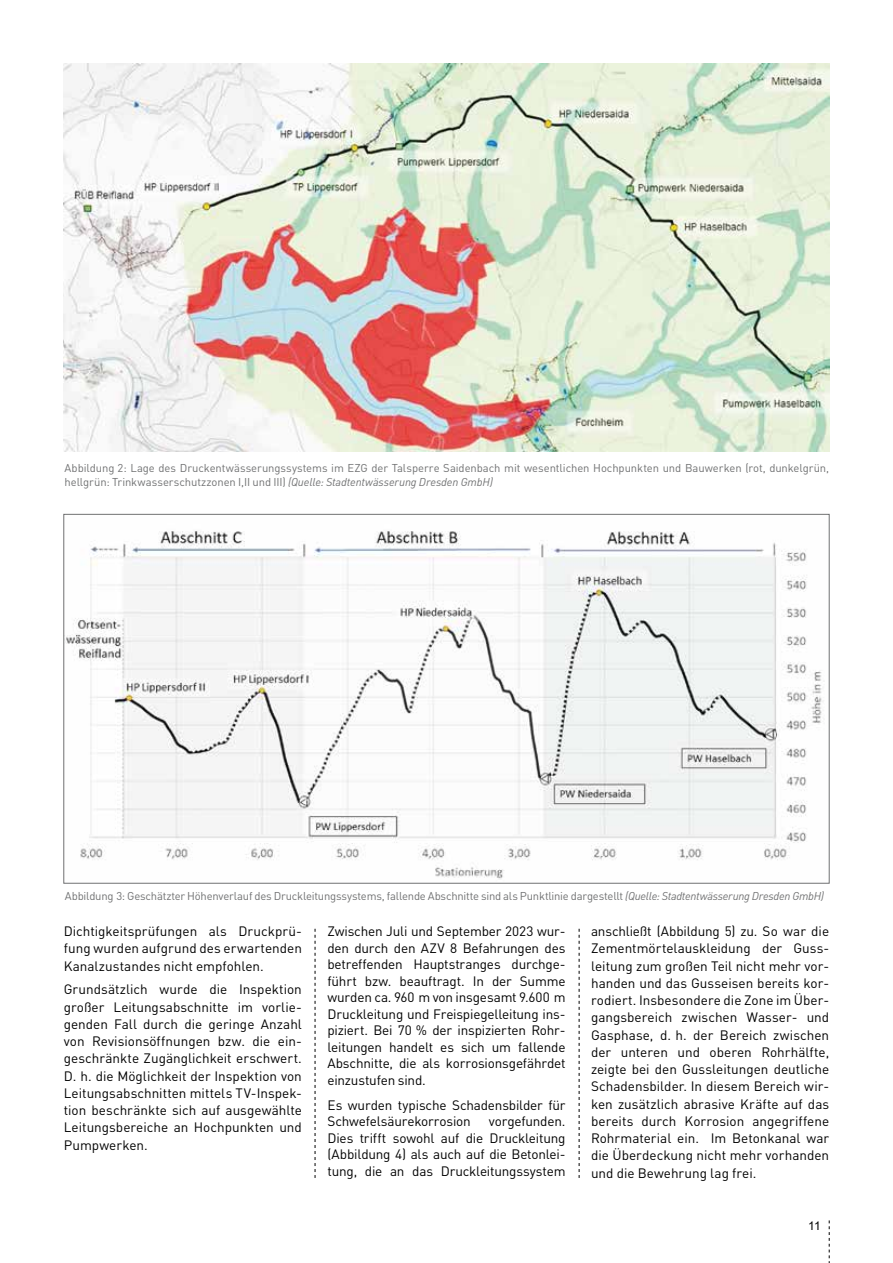
<style>
.page{position:relative;width:893px;height:1263px;background:#fff}
.page>*{position:absolute;margin:0;border:0;box-sizing:border-box;transform-origin:0 0}
.t1{font:13.5px/17.2px "DINOT";letter-spacing:-.005em;color:#000;text-align:justify}
.t2{font:12px "Arial";color:#000}
.t3{font:11.25px/13.5px "DINOT";letter-spacing:-.01em;color:#707172}
.s1{font-style:italic}
</style>
<div class="page">
<svg style="left:829px;top:1220px;width:1px;height:43px"></svg>
<svg style="left:315px;top:928px;width:1px;height:250px"></svg>
<svg style="left:579px;top:928px;width:1px;height:250px"></svg>
<img style="left:65px;top:531px;width:759px;height:348px">
<img style="left:64px;top:64px;width:765px;height:388px">
<p class="t3" style="left:65px;top:461px;width:766px">Abbildung 2: Lage des Druckentwässerungssystems im EZG der Talsperre Saidenbach mit wesentlichen Hochpunkten und Bauwerken (rot, dunkelgrün, hellgrün: Trinkwasserschutzzonen I,II und III) <span class="s1">(Quelle: Stadtentwässerung Dresden GmbH)</span></p>
<p class="t3" style="left:65px;top:889px;width:761px">Abbildung 3: Geschätzter Höhenverlauf des Druckleitungssystems, fallende Abschnitte sind als Punktlinie dargestellt <span class="s1">(Quelle: Stadtentwässerung Dresden GmbH)</span></p>
<p class="t1" style="left:327px;top:922px;width:240px;line-height:16.5px">Zwischen Juli und September 2023 wur&shy;den durch den AZV 8 Befahrungen des betreffenden Hauptstranges durchge&shy;führt bzw. beauftragt. In der Summe wurden ca. 960 m von insgesamt 9.600 m Druckleitung und Freispiegelleitung ins&shy;piziert. Bei 70 % der inspizierten Rohr&shy;leitungen handelt es sich um fallende Abschnitte, die als korrosionsgefährdet einzustufen sind.</p>
<p class="t1" style="left:327px;top:1096px;width:240px;line-height:16.5px">Es wurden typische Schadensbilder für<br>Schwefelsäurekorrosion</p>
<p class="t1" style="left:591px;top:922px;width:240px">anschließt (Abbildung 5) zu. So war die Zementmörtelauskleidung der Guss&shy;leitung zum großen Teil nicht mehr vor&shy;handen und das Gusseisen bereits kor&shy;rodiert. Insbesondere die Zone im Über&shy;gangsbereich zwischen Wasser- und Gasphase, d. h. der Bereich zwischen der unteren und oberen Rohrhälfte, zeigte bei den Gussleitungen deutliche Schadensbilder. In diesem Bereich wir&shy;ken zusätzlich abrasive Kräfte auf das bereits durch Korrosion angegriffene Rohrmaterial ein. Im Betonkanal war die Überdeckung nicht mehr vorhanden und die Bewehrung lag frei.</p>
<p class="t1" style="left:64px;top:922px;width:240px">Dichtigkeitsprüfungen als Druckprü&shy;fung wurden aufgrund des erwartenden Kanalzustandes nicht empfohlen.</p>
<p class="t1" style="left:64px;top:980px;width:240px">Grundsätzlich wurde die Inspektion großer Leitungsabschnitte im vorlie&shy;genden Fall durch die geringe Anzahl von Revisionsöffnungen bzw. die ein&shy;geschränkte Zugänglichkeit erschwert.<br>D. h. die Möglichkeit der Inspektion von Leitungsabschnitten mittels TV-Inspek&shy;tion beschränkte sich auf ausgewählte Leitungsbereiche an Hochpunkten und Pumpwerken.</p>
<p class="t1" style="left:327px;top:1112px;width:240px;line-height:16.5px;text-indent:161px">vorgefunden.<br>Dies trifft sowohl auf die Druckleitung (Abbildung 4) als auch auf die Betonlei&shy;tung, die an das Druckleitungssystem</p>
<p class="t2" style="left:808px;top:1217px;width:14px">11</p>
</div>
